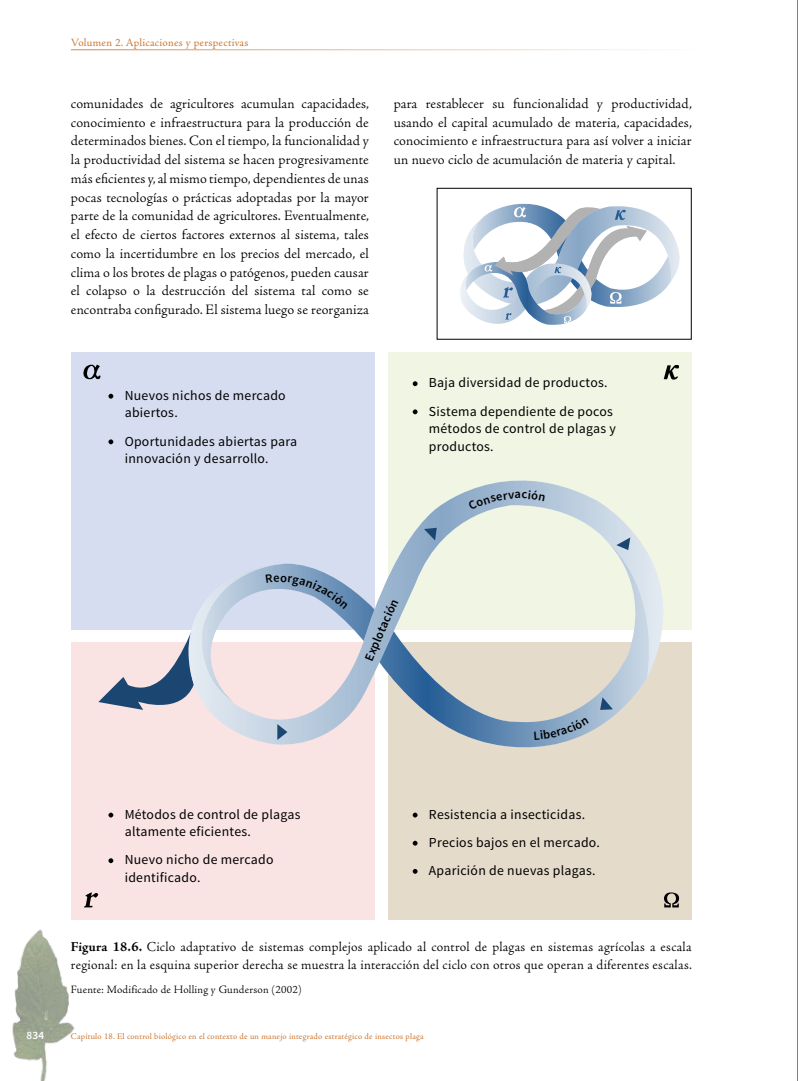
<style>
.page{position:relative;width:798px;height:1081px;background:#fff}
.page>*{position:absolute;margin:0;border:0;box-sizing:border-box;transform-origin:0 0}
.t1{font:300 14.38px/18.8px "Adobe Jenson Pro";letter-spacing:.01em;color:#000;text-align:justify}
.t2{font:13.75px/17.5px "Source Sans Pro";letter-spacing:.02em;color:#000}
.t3{font:300 13.75px/17.5px "Adobe Jenson Pro";letter-spacing:.02em;color:#000}
.t4{font:600 12.5px "Source Sans Pro";color:#000}
.t5{font:300 11.25px "Adobe Jenson Pro";letter-spacing:.02em;color:#000}
.t6{font:11.25px "Adobe Jenson Pro";letter-spacing:.02em;color:#cd7934}
.t7{font:600 11.25px "Source Sans Pro";color:#fff}
.t8{font:8.75px "Adobe Jenson Pro";letter-spacing:.02em;color:#cd7934}
.s1{font-weight:700}
</style>
<div class="page">
<img style="left:12px;top:929px;width:63px;height:152px">
<hr style="left:71px;top:50px;width:638px;height:1px;background:#cd7934">
<hr style="left:797px;top:0;width:1px;height:1081px;background:#000">
<div style="left:436px;top:188px;width:255px;height:151px;border:1px solid #000"></div>
<div style="left:71px;top:642px;width:304px;height:278px;background:#f9e3e3"></div>
<div style="left:387px;top:642px;width:304px;height:278px;background:#e5dbcb"></div>
<div style="left:71px;top:352px;width:304px;height:278px;background:#d6ddf1"></div>
<div style="left:387px;top:352px;width:304px;height:278px;background:#f0f5e4"></div>
<svg style="left:108px;top:394px;width:5px;height:5px"></svg>
<svg style="left:108px;top:439px;width:5px;height:5px"></svg>
<svg style="left:98px;top:653px;width:83px;height:57px"></svg>
<svg style="left:84px;top:892px;width:14px;height:15px"></svg>
<svg style="left:412px;top:381px;width:5px;height:5px"></svg>
<svg style="left:412px;top:409px;width:5px;height:5px"></svg>
<svg style="left:108px;top:812px;width:5px;height:5px"></svg>
<svg style="left:108px;top:858px;width:5px;height:5px"></svg>
<svg style="left:412px;top:812px;width:5px;height:5px"></svg>
<svg style="left:412px;top:841px;width:5px;height:4px"></svg>
<svg style="left:412px;top:869px;width:5px;height:5px"></svg>
<svg style="left:83px;top:364px;width:17px;height:15px"></svg>
<svg style="left:664px;top:892px;width:14px;height:15px"></svg>
<svg style="left:663px;top:365px;width:15px;height:14px"></svg>
<svg style="left:460px;top:203px;width:220px;height:122px"></svg>
<svg style="left:181px;top:450px;width:511px;height:297px"></svg>
<svg style="left:187px;top:479px;width:477px;height:267px"></svg>
<svg style="left:277px;top:724px;width:10px;height:16px"></svg>
<svg style="left:424px;top:528px;width:12px;height:12px"></svg>
<svg style="left:616px;top:537px;width:14px;height:13px"></svg>
<svg style="left:600px;top:697px;width:12px;height:13px"></svg>
<svg style="left:376px;top:621px;width:12px;height:18px"></svg>
<svg style="left:468px;top:490px;width:77px;height:20px;background:#a9bfd3"></svg>
<svg style="left:266px;top:574px;width:82px;height:35px"></svg>
<svg style="left:534px;top:718px;width:54px;height:22px"></svg>
<p class="t6" style="left:71px;top:36px;width:179px">Volumen 2. Aplicaciones y perspectivas</p>
<p class="t1" style="left:71px;top:94px;width:300px">comunidades de agricultores acumulan capacidades, conocimiento e infraestructura para la producción de determinados bienes. Con el tiempo, la funcionalidad y la productividad del sistema se hacen progresivamente más eficientes y, al mismo tiempo, dependientes de unas pocas tecnologías o prácticas adoptadas por la mayor parte de la comunidad de agricultores. Eventualmente, el efecto de ciertos factores externos al sistema, tales como la incertidumbre en los precios del mercado, el clima o los brotes de plagas o patógenos, pueden causar el colapso o la destrucción del sistema tal como se encontraba configurado. El sistema luego se reorganiza</p>
<p class="t1" style="left:393px;top:94px;width:300px">para restablecer su funcionalidad y productividad, usando el capital acumulado de materia, capacidades, conocimiento e infraestructura para así volver a iniciar un nuevo ciclo de acumulación de materia y capital.</p>
<p class="t2" style="left:125px;top:387px;width:162px">Nuevos nichos de mercado abiertos.</p>
<p class="t2" style="left:125px;top:432px;width:174px">Oportunidades abiertas para innovación y desarrollo.</p>
<p class="t2" style="left:125px;top:805px;width:177px">Métodos de control de plagas altamente eficientes.</p>
<p class="t2" style="left:125px;top:851px;width:150px">Nuevo nicho de mercado identificado.</p>
<p class="t2" style="left:429px;top:369px;width:185px;line-height:28.1px">Baja diversidad de productos.<br>Sistema dependiente de pocos</p>
<p class="t2" style="left:429px;top:420px;width:188px">métodos de control de plagas y productos.</p>
<p class="t4" style="left:378px;top:617px;width:25px;rotate:-65deg">ción</p>
<p class="t4" style="left:361px;top:657px;width:25px;rotate:-67deg">Expl</p>
<p class="t2" style="left:429px;top:800px;width:172px;line-height:28.1px">Resistencia a insecticidas.<br>Precios bajos en el mercado.<br>Aparición de nuevas plagas.</p>
<p class="t3" style="left:71px;top:938px;width:622px"><span class="s1">Figura 18.6.</span> Ciclo adaptativo de sistemas complejos aplicado al control de plagas en sistemas agrícolas a escala regional: en la esquina superior derecha se muestra la interacción del ciclo con otros que operan a diferentes escalas.</p>
<p class="t5" style="left:71px;top:983px;width:232px">Fuente: Modificado de Holling y Gunderson (2002)</p>
<p class="t7" style="left:26px;top:1028px;width:19px">834</p>
<p class="t8" style="left:71px;top:1031px;width:354px">Capítulo 18. El control biológico en el contexto de un manejo integrado estratégico de insectos plaga</p>
</div>
